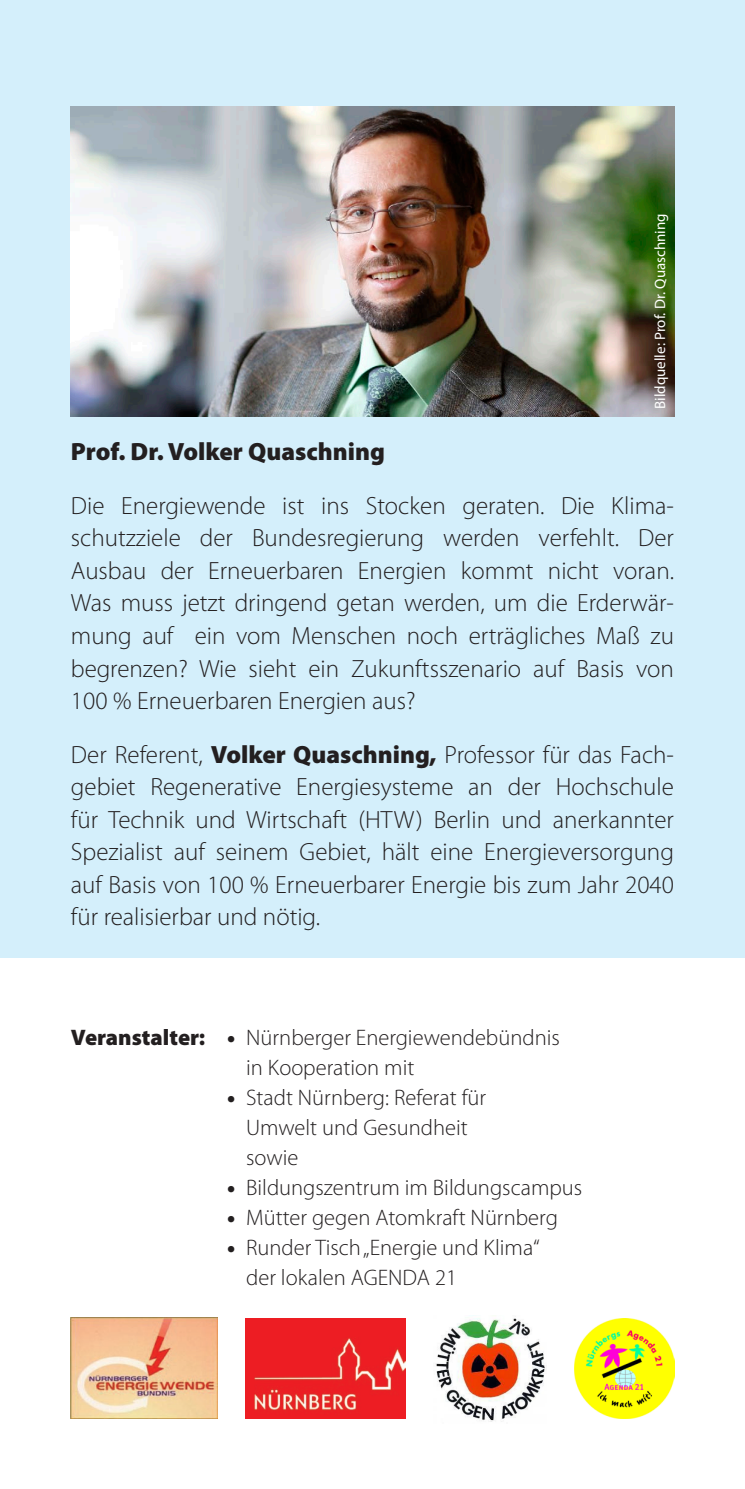
<style>
.page{position:relative;width:745px;height:1489px;background:#fff}
.page>*{position:absolute;margin:0;border:0;box-sizing:border-box;transform-origin:0 0}
.t1{font:300 25px/32.5px "Myriad Pro";color:#231f20;text-align:justify}
.t2{font:900 25px "Myriad Pro";color:#231f20}
.t3{font:300 22.5px/30px "Myriad Pro";color:#231f20}
.t4{font:15px "Myriad Pro";color:#fff}
.s1{font-weight:900}
</style>
<div class="page">
<div style="left:0;top:0;width:744px;height:957px;background:#d4effb"></div>
<img style="left:71px;top:106px;width:602px;height:310px">
<img style="left:71px;top:1317px;width:146px;height:100px">
<img style="left:245px;top:1318px;width:160px;height:99px">
<img style="left:574px;top:1318px;width:99px;height:99px">
<img style="left:435px;top:1315px;width:110px;height:107px">
<p class="t4" style="left:650px;top:409px;width:197px;rotate:-90deg">Bildquelle: Prof. Dr. Quaschning</p>
<p class="t2" style="left:71px;top:437px;width:315px">Prof. Dr. Volker Quaschning</p>
<p class="t1" style="left:71px;top:489px;width:604px">Die Energiewende ist ins Stocken geraten. Die Klima&shy;schutzziele der Bundesregierung werden verfehlt. Der Ausbau der Erneuerbaren Energien kommt nicht voran.<br>Was muss jetzt dringend getan werden, um die Erderwär&shy;mung auf ein vom Menschen noch erträgliches Maß zu begrenzen? Wie sieht ein Zukunftsszenario auf Basis von 100 % Erneuerbaren Energien aus?</p>
<p class="t1" style="left:71px;top:738px;width:604px">Der Referent, <span class="s1">Volker Quaschning,</span> Professor für das Fach&shy;gebiet Regenerative Energiesysteme an der Hochschule für Technik und Wirtschaft (HTW) Berlin und anerkannter Spezialist auf seinem Gebiet, hält eine Energieversorgung auf Basis von 100 % Erneuerbarer Energie bis zum Jahr 2040 für realisierbar und nötig.</p>
<p class="t3" style="left:246px;top:1022px;width:315px;text-indent:-175px"><span class="s1">Veranstalter: •</span> Nürnberger Energiewendebündnis in Kooperation mit</p>
<p class="t3" style="left:246px;top:1082px;width:241px;text-indent:-19px"><span class="s1">•</span> Stadt Nürnberg: Referat für<br>Umwelt und Gesundheit sowie</p>
<p class="t3" style="left:227px;top:1172px;width:356px"><span class="s1">•</span> Bildungszentrum im Bildungscampus</p>
<p class="t3" style="left:227px;top:1202px;width:332px"><span class="s1">•</span> Mütter gegen Atomkraft Nürnberg</p>
<p class="t3" style="left:246px;top:1232px;width:295px;text-indent:-19px"><span class="s1">•</span> Runder Tisch „Energie und Klima“ der lokalen AGENDA 21</p>
</div>
